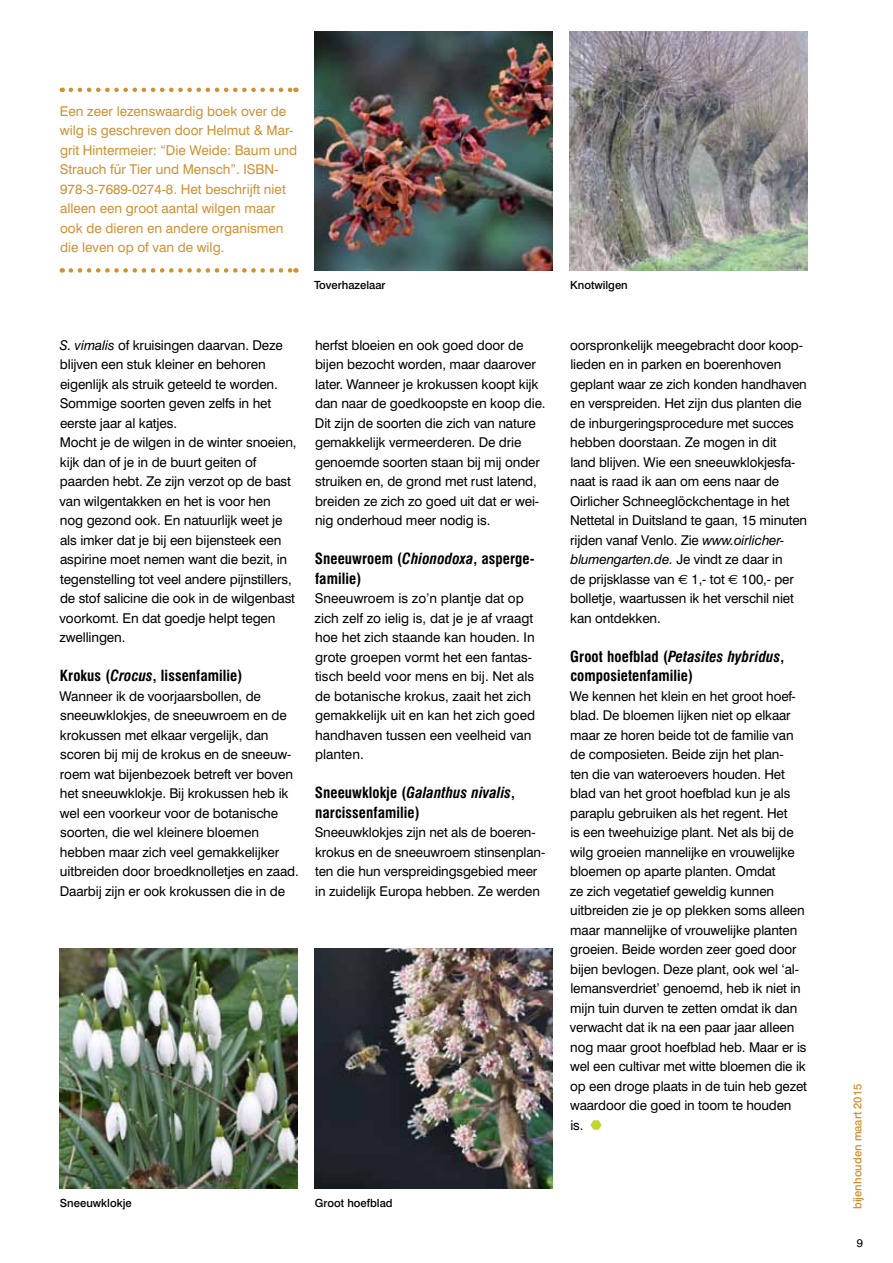
<style>
.page{position:relative;width:893px;height:1263px;background:#fff}
.page>*{position:absolute;margin:0;border:0;box-sizing:border-box;transform-origin:0 0}
.t1{font:700 condensed 15px/19.5px "Swiss 721 BT";letter-spacing:.005em;color:#000}
.t2{font:13.5px/19.5px "Swiss 721 BT";letter-spacing:-.01em;color:#000}
.t3{font:13.5px/19.5px "Swiss 721 BT";color:#d09132}
.t4{font:500 11.25px "Swiss 721 BT";color:#000}
.t5{font:500 11.25px "Swiss 721 BT";color:#d09132}
.t6{font:11.25px "Swiss 721 BT";color:#000}
.s1{font-style:italic}
.s2{font-family:"Euro Sans"}
</style>
<div class="page">
<svg style="left:591px;top:1120px;width:10px;height:10px"></svg>
<svg style="left:71px;top:268px;width:225px;height:5px"></svg>
<svg style="left:71px;top:88px;width:225px;height:4px"></svg>
<img style="left:315px;top:949px;width:238px;height:239px">
<img style="left:60px;top:949px;width:238px;height:239px">
<img style="left:570px;top:31px;width:237px;height:240px">
<img style="left:315px;top:31px;width:238px;height:240px">
<p class="t3" style="left:60px;top:101px;width:239px">Een zeer lezenswaardig boek over de wilg is geschreven door Helmut &amp; Mar&shy;grit Hintermeier: “Die Weide: Baum und Strauch für Tier und Mensch”. ISBN-978-3-7689-0274-8. Het beschrijft niet alleen een groot aantal wilgen maar ook de dieren en andere organismen die leven op of van de wilg.</p>
<p class="t4" style="left:314px;top:278px;width:73px">Toverhazelaar</p>
<p class="t4" style="left:570px;top:278px;width:59px">Knotwilgen</p>
<p class="t2" style="left:59px;top:335px;width:239px"><span class="s1">S. vimalis</span> of kruisingen daarvan. Deze blijven een stuk kleiner en behoren eigenlijk als struik geteeld te worden.<br>Sommige soorten geven zelfs in het eerste jaar al katjes.<br>Mocht je de wilgen in de winter snoeien, kijk dan of je in de buurt geiten of paarden hebt. Ze zijn verzot op de bast van wilgentakken en het is voor hen nog gezond ook. En natuurlijk weet je als imker dat je bij een bijensteek een aspirine moet nemen want die bezit, in tegenstelling tot veel andere pijnstillers, de stof salicine die ook in de wilgenbast voorkomt. En dat goedje helpt tegen zwellingen.</p>
<p class="t1" style="left:60px;top:666px;width:184px">Krokus (<span class="s1">Crocus</span>, lissenfamilie)</p>
<p class="t2" style="left:60px;top:686px;width:241px">Wanneer ik de voorjaarsbollen, de sneeuwklokjes, de sneeuwroem en de krokussen met elkaar vergelijk, dan scoren bij mij de krokus en de sneeuw&shy;roem wat bijenbezoek betreft ver boven het sneeuwklokje. Bij krokussen heb ik wel een voorkeur voor de botanische soorten, die wel kleinere bloemen hebben maar zich veel gemakkelijker uitbreiden door broedknolletjes en zaad.<br>Daarbij zijn er ook krokussen die in de</p>
<p class="t2" style="left:315px;top:335px;width:232px">herfst bloeien en ook goed door de bijen bezocht worden, maar daarover later. Wanneer je krokussen koopt kijk dan naar de goedkoopste en koop die.<br>Dit zijn de soorten die zich van nature gemakkelijk vermeerderen. De drie genoemde soorten staan bij mij onder struiken en, de grond met rust latend, breiden ze zich zo goed uit dat er wei&shy;nig onderhoud meer nodig is.</p>
<p class="t1" style="left:315px;top:549px;width:220px">Sneeuwroem (<span class="s1">Chionodoxa</span>, asperge&shy;familie)</p>
<p class="t2" style="left:315px;top:588px;width:222px">Sneeuwroem is zo’n plantje dat op zich zelf zo ielig is, dat je je af vraagt hoe het zich staande kan houden. In grote groepen vormt het een fantas&shy;tisch beeld voor mens en bij. Net als de botanische krokus, zaait het zich gemakkelijk uit en kan het zich goed handhaven tussen een veelheid van planten.</p>
<p class="t1" style="left:315px;top:783px;width:202px">Sneeuwklokje (<span class="s1">Galanthus nivalis</span>, narcissenfamilie)</p>
<p class="t2" style="left:315px;top:822px;width:232px">Sneeuwklokjes zijn net als de boeren&shy;krokus en de sneeuwroem stinsenplan&shy;ten die hun verspreidingsgebied meer in zuidelijk Europa hebben. Ze werden</p>
<p class="t2" style="left:570px;top:335px;width:239px">oorspronkelijk meegebracht door koop&shy;lieden en in parken en boerenhoven geplant waar ze zich konden handhaven en verspreiden. Het zijn dus planten die de inburgeringsprocedure met succes hebben doorstaan. Ze mogen in dit<br>land blijven. Wie een sneeuwklokjesfa&shy;naat is raad ik aan om eens naar de Oirlicher Schneeglöckchentage in het Nettetal in Duitsland te gaan, 15 minuten rijden vanaf Venlo. Zie <span class="s1">www.oirlicher&shy;blumengarten.de.</span> Je vindt ze daar in<br>de prijsklasse van <span class="s2">€</span> 1,- tot <span class="s2">€</span> 100,- per bolletje, waartussen ik het verschil niet kan ontdekken.</p>
<p class="t1" style="left:570px;top:646px;width:215px">Groot hoefblad (<span class="s1">Petasites hybridus</span>, composietenfamilie)</p>
<p class="t2" style="left:570px;top:686px;width:239px">We kennen het klein en het groot hoef&shy;blad. De bloemen lijken niet op elkaar maar ze horen beide tot de familie van de composieten. Beide zijn het plan-<br>ten die van wateroevers houden. Het blad van het groot hoefblad kun je als paraplu gebruiken als het regent. Het<br>is een tweehuizige plant. Net als bij de wilg groeien mannelijke en vrouwelijke bloemen op aparte planten. Omdat<br>ze zich vegetatief geweldig kunnen uitbreiden zie je op plekken soms alleen maar mannelijke of vrouwelijke planten groeien. Beide worden zeer goed door bijen bevlogen. Deze plant, ook wel ‘al&shy;lemansverdriet’ genoemd, heb ik niet in mijn tuin durven te zetten omdat ik dan verwacht dat ik na een paar jaar alleen nog maar groot hoefblad heb. Maar er is wel een cultivar met witte bloemen die ik op een droge plaats in de tuin heb gezet waardoor die goed in toom te houden is.</p>
<p class="t4" style="left:60px;top:1196px;width:73px">Sneeuwklokje</p>
<p class="t4" style="left:315px;top:1196px;width:79px">Groot hoefblad</p>
<p class="t5" style="left:851px;top:1209px;width:127px;rotate:-90deg">bijenhouden maart 2015</p>
<p class="t6" style="left:857px;top:1236px;width:8px">9</p>
</div>
